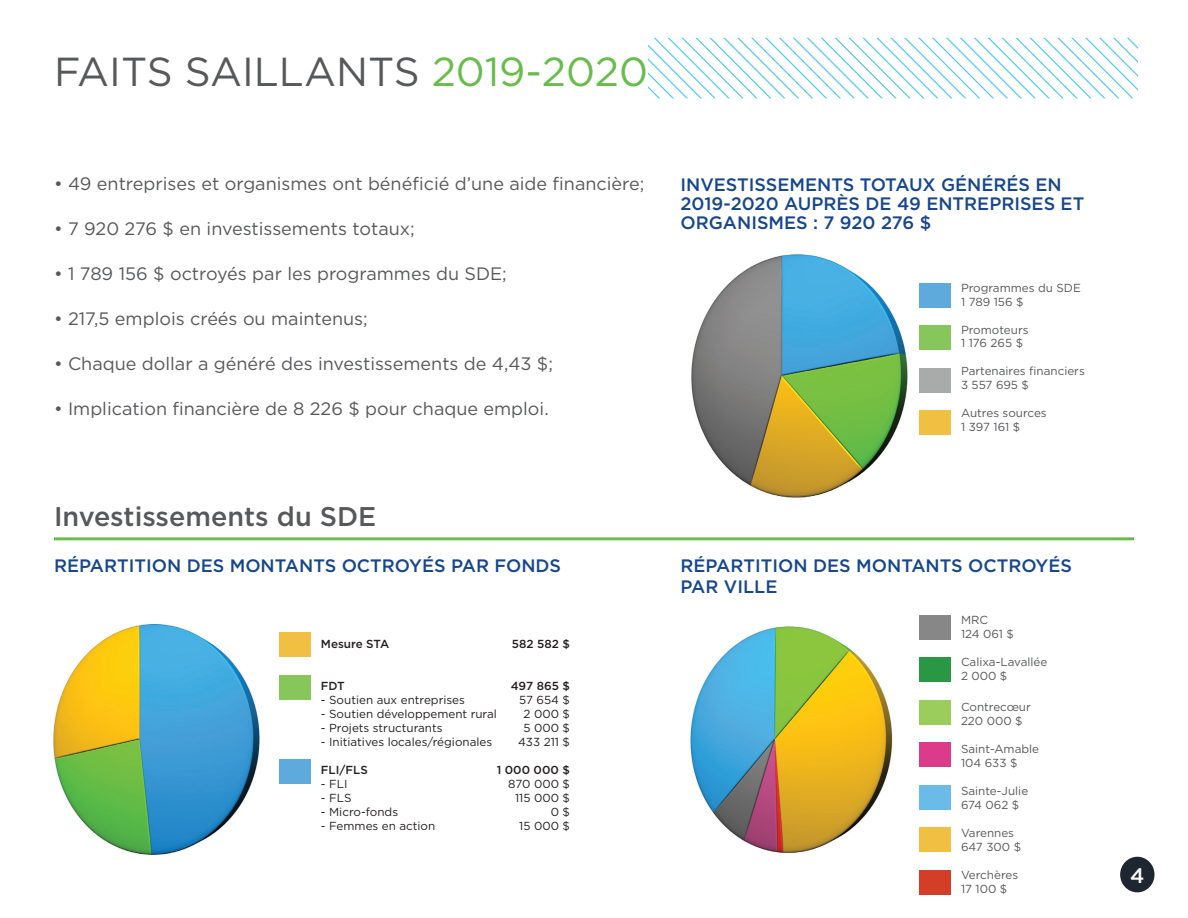
<style>
.page{position:relative;width:1188px;height:918px;background:#fff}
.page>*{position:absolute;margin:0;border:0;box-sizing:border-box;transform-origin:0 0}
.t1{font:40.5px "Gotham";color:#57585a}
.t2{font:500 27px "Gotham";color:#57585a}
.t3{font:500 21px "Gotham";color:#fff}
.t4{font:18px "Gotham";color:#57585a}
.t5{font:500 18px/19.5px "Gotham";color:#16468d}
.t6{font:11.7px/14px "Gotham";color:#57585a}
.t7{font:11.7px "Gotham";color:#231f20}
.t8{font:500 11.7px "Gotham";color:#231f20}
.s1{color:#67bd4a}
</style>
<div class="page">
<div style="left:1120px;top:857px;width:35px;height:35px;background:#1e2631;border-radius:50%"></div>
<hr style="left:54px;top:537px;width:1080px;height:3px;background:#67bd4a">
<svg style="left:648px;top:38px;width:490px;height:60px"></svg>
<img style="left:691px;top:254px;width:216px;height:244px">
<div style="left:919px;top:283px;width:32px;height:25px;background:#5faadd"></div>
<div style="left:919px;top:325px;width:32px;height:25px;background:#86c65a"></div>
<div style="left:919px;top:368px;width:32px;height:24px;background:#a9aaaa"></div>
<div style="left:919px;top:410px;width:32px;height:25px;background:#f1bf42"></div>
<img style="left:53px;top:624px;width:207px;height:231px">
<div style="left:279px;top:632px;width:32px;height:25px;background:#f1bf42"></div>
<div style="left:279px;top:675px;width:32px;height:25px;background:#86c65a"></div>
<div style="left:279px;top:760px;width:32px;height:24px;background:#5faadd"></div>
<img style="left:690px;top:626px;width:203px;height:227px">
<div style="left:919px;top:615px;width:32px;height:25px;background:#888787"></div>
<div style="left:919px;top:657px;width:32px;height:25px;background:#2a9745"></div>
<div style="left:919px;top:742px;width:32px;height:25px;background:#db3b89"></div>
<div style="left:919px;top:700px;width:32px;height:25px;background:#9bcd5c"></div>
<div style="left:919px;top:785px;width:32px;height:25px;background:#6bbbe8"></div>
<div style="left:919px;top:827px;width:32px;height:25px;background:#f1bf42"></div>
<div style="left:919px;top:870px;width:32px;height:25px;background:#d43d27"></div>
<h1 class="t1" style="left:54px;top:46px;width:596px">FAITS SAILLANTS <span class="s1">2019-2020</span></h1>
<p class="t4" style="left:54px;top:173px;width:592px">• 49 entreprises et organismes ont bénéficié d’une aide financière;</p>
<p class="t4" style="left:54px;top:218px;width:362px">• 7 920 276 $ en investissements totaux;</p>
<p class="t4" style="left:54px;top:263px;width:454px">• 1 789 156 $ octroyés par les programmes du SDE;</p>
<p class="t4" style="left:54px;top:308px;width:315px">• 217,5 emplois créés ou maintenus;</p>
<p class="t4" style="left:54px;top:353px;width:501px">• Chaque dollar a généré des investissements de 4,43 $;</p>
<p class="t4" style="left:54px;top:398px;width:496px">• Implication financière de 8 226 $ pour chaque emploi.</p>
<h2 class="t2" style="left:54px;top:499px;width:324px">Investissements du SDE</h2>
<p class="t5" style="left:54px;top:555px;width:509px">RÉPARTITION DES MONTANTS OCTROYÉS PAR FONDS</p>
<p class="t8" style="left:321px;top:637px;width:70px">Mesure STA</p>
<p class="t8" style="left:512px;top:637px;width:59px">582 582 $</p>
<p class="t8" style="left:321px;top:678px;width:25px">FDT</p>
<p class="t8" style="left:511px;top:678px;width:61px">497 865 $</p>
<p class="t7" style="left:321px;top:692px;width:146px">- Soutien aux entreprises</p>
<p class="t7" style="left:519px;top:692px;width:52px">57 654 $</p>
<p class="t7" style="left:321px;top:706px;width:177px">- Soutien développement rural</p>
<p class="t7" style="left:524px;top:706px;width:48px">2 000 $</p>
<p class="t7" style="left:321px;top:720px;width:123px">- Projets structurants</p>
<p class="t7" style="left:523px;top:720px;width:48px">5 000 $</p>
<p class="t7" style="left:321px;top:734px;width:173px">- Initiatives locales/régionales</p>
<p class="t7" style="left:518px;top:734px;width:53px">433 211 $</p>
<p class="t8" style="left:321px;top:762px;width:48px">FLI/FLS</p>
<p class="t8" style="left:497px;top:762px;width:75px">1 000 000 $</p>
<p class="t7" style="left:321px;top:776px;width:28px">- FLI</p>
<p class="t7" style="left:508px;top:776px;width:63px">870 000 $</p>
<p class="t7" style="left:321px;top:790px;width:32px">- FLS</p>
<p class="t7" style="left:515px;top:790px;width:56px">115 000 $</p>
<p class="t7" style="left:321px;top:804px;width:79px">- Micro-fonds</p>
<p class="t7" style="left:551px;top:804px;width:21px">0 $</p>
<p class="t7" style="left:321px;top:818px;width:116px">- Femmes en action</p>
<p class="t7" style="left:519px;top:818px;width:52px">15 000 $</p>
<p class="t5" style="left:680px;top:174px;width:405px">INVESTISSEMENTS TOTAUX GÉNÉRÉS EN<br>2019-2020 AUPRÈS DE 49 ENTREPRISES ET<br>ORGANISMES : 7 920 276 $</p>
<p class="t6" style="left:961px;top:280px;width:121px">Programmes du SDE<br>1 789 156 $</p>
<p class="t6" style="left:961px;top:322px;width:69px">Promoteurs<br>1 176 265 $</p>
<p class="t6" style="left:961px;top:364px;width:125px">Partenaires financiers<br>3 557 695 $</p>
<p class="t6" style="left:961px;top:406px;width:87px">Autres sources<br>1 397 161 $</p>
<p class="t5" style="left:680px;top:554px;width:393px;line-height:21.6px">RÉPARTITION DES MONTANTS OCTROYÉS<br>PAR VILLE</p>
<p class="t6" style="left:961px;top:613px;width:54px">MRC<br>124 061 $</p>
<p class="t6" style="left:961px;top:655px;width:88px">Calixa-Lavallée<br>2 000 $</p>
<p class="t6" style="left:961px;top:700px;width:71px">Contrecœur<br>220 000 $</p>
<p class="t6" style="left:961px;top:742px;width:80px">Saint-Amable<br>104 633 $</p>
<p class="t6" style="left:961px;top:784px;width:69px">Sainte-Julie<br>674 062 $</p>
<p class="t6" style="left:961px;top:826px;width:62px">Varennes<br>647 300 $</p>
<p class="t6" style="left:961px;top:868px;width:59px">Verchères<br>17 100 $</p>
<p class="t3" style="left:1130px;top:862px;width:16px">4</p>
</div>
